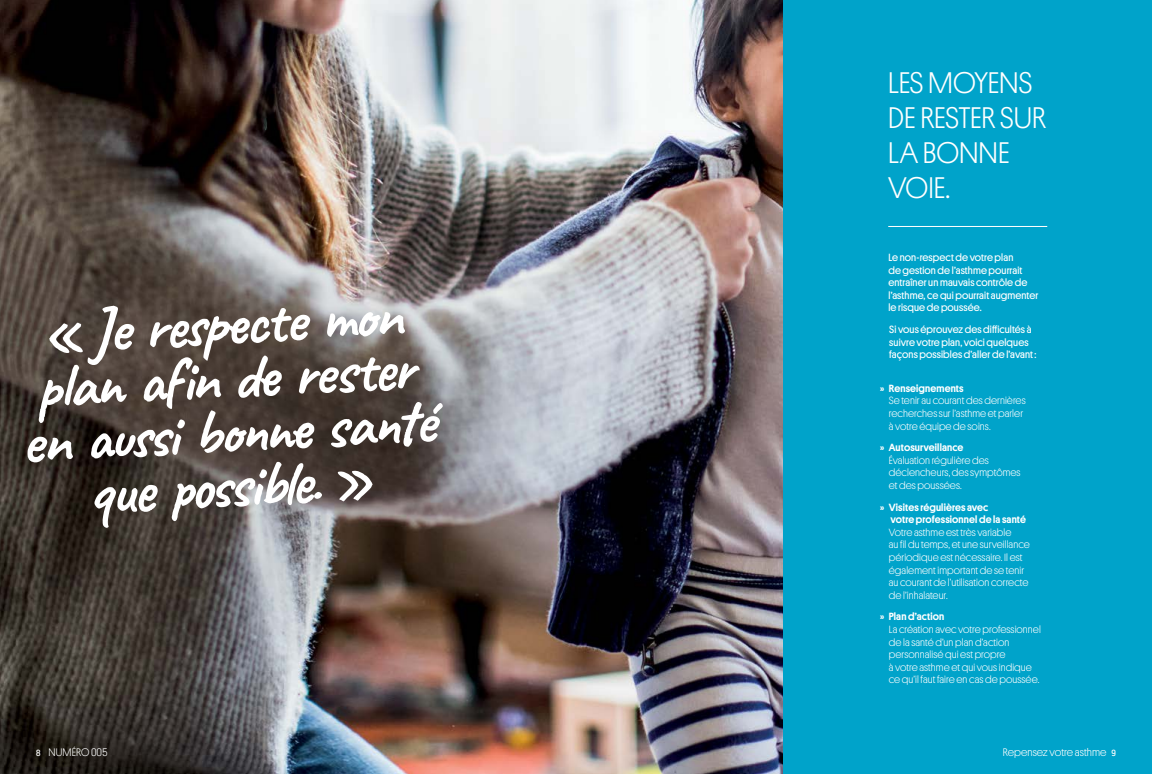
<style>
.page{position:relative;width:1152px;height:774px;background:#fff}
.page>*{position:absolute;margin:0;border:0;box-sizing:border-box;transform-origin:0 0}
.t1{font:700 64px/54px "Caveat";color:#fff;text-align:center}
.t2{font:300 30px/35px "Platform";letter-spacing:-.005em;color:#fff}
.t3{font:300 11px "Platform";letter-spacing:.005em;color:#fff}
.t4{font:300 10.5px/12.6px "Platform";letter-spacing:.005em;color:#fff}
.t5{font:10.5px/12.6px "Platform";letter-spacing:.01em;color:#fff}
.s1{font-weight:500}
.s2{font-weight:400;font-size:9px}
</style>
<div class="page">
<div style="left:772px;top:0;width:380px;height:774px;background:#00a3ca"></div>
<img style="left:0;top:0;width:783px;height:774px">
<hr style="left:888px;top:226px;width:159px;height:1px;background:#fff">
<p class="t1" style="left:14px;top:307px;width:459px;rotate:-3deg">«J e r espectem on planafinde r ester en aussibonne santé que possible.»</p>
<h2 class="t2" style="left:888px;top:63px;width:159px">LES MOYENS<br>DE RESTER SUR<br>LA BONNE<br>VOIE.</h2>
<p class="t5" style="left:888px;top:250px;width:152px">Le non-respect de votre plan<br>de gestion de l’asthme pourrait entraîner un mauvais contrôle de l’asthme, ce qui pourrait augmenter le risque de poussée.</p>
<p class="t5" style="left:889px;top:322px;width:149px">Si vous éprouvez des difficultés à suivre votre plan, voici quelques façons possibles d’aller de l’avant :</p>
<p class="t4" style="left:889px;top:381px;width:138px;text-indent:-9px"><span class="s1">» Renseignements<br></span>Se tenir au courant des dernières recherches sur l’asthme et parler à votre équipe de soins.</p>
<p class="t4" style="left:889px;top:441px;width:133px;text-indent:-9px"><span class="s1">» Autosurveillance<br></span>Évaluation régulière des déclencheurs, des symptômes et des poussées.</p>
<p class="t4" style="left:889px;top:500px;width:142px;text-indent:-9px"><span class="s1">» Visites régulières avec<br>votre professionnel de la santé<br></span>Votre asthme est très variable<br>au fil du temps, et une surveillance périodique est nécessaire. Il est également important de se tenir au courant de l’utilisation correcte de l’inhalateur.</p>
<p class="t4" style="left:889px;top:610px;width:154px;text-indent:-9px"><span class="s1">» Plan d’action<br></span>La création avec votre professionnel de la santé d’un plan d’action personnalisé qui est propre<br>à votre asthme et qui vous indique ce qu’il faut faire en cas de poussée.</p>
<p class="t3" style="left:36px;top:744px;width:73px"><span class="s2">8</span> NUMÉRO 005</p>
<p class="t3" style="left:1003px;top:744px;width:115px">Repensez votre asthme <span class="s2">9</span></p>
</div>
